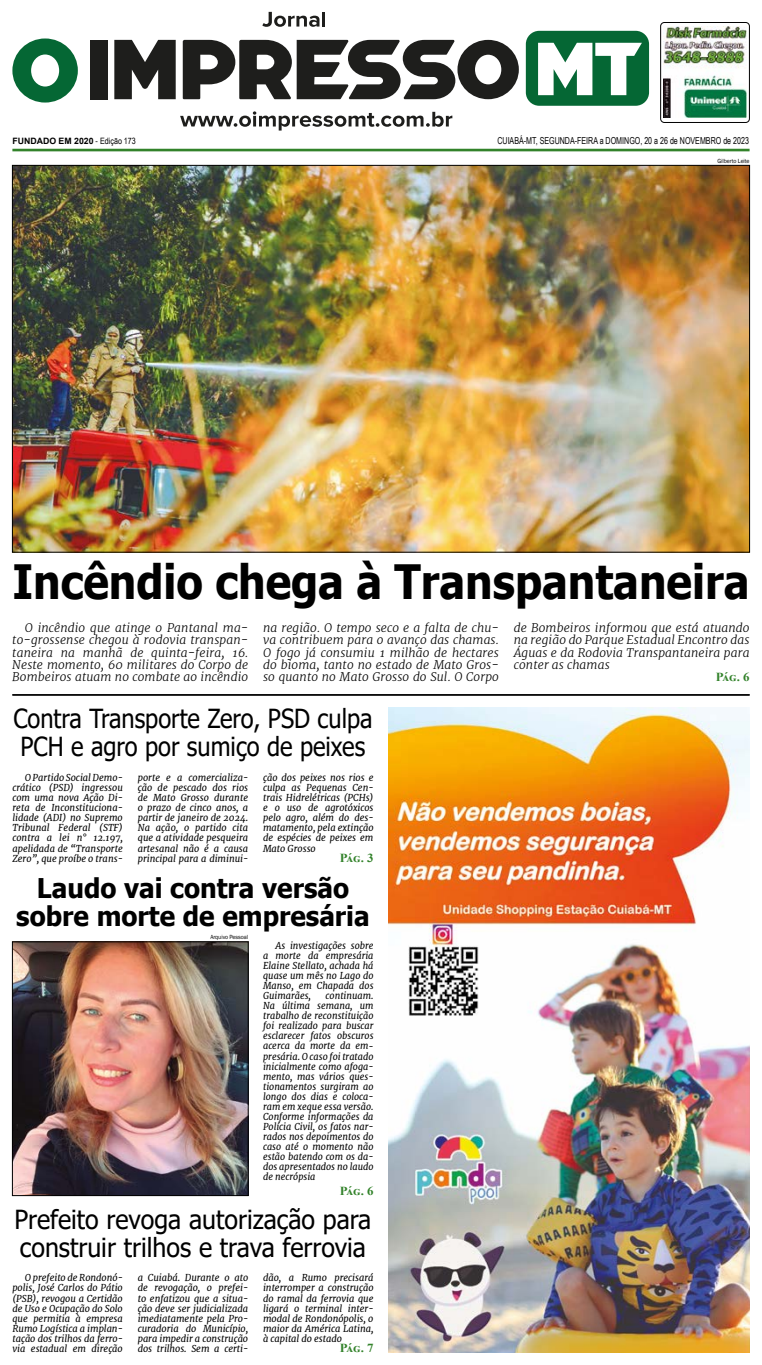
<style>
.page{position:relative;width:762px;height:1365px;background:#fff}
.page>*{position:absolute;margin:0;border:0;box-sizing:border-box;transform-origin:0 0}
.t1{font:700 47.25px "Tahoma";color:#000;scale:.91 1}
.t2{font:700 27.12px/28px "Tahoma";color:#000;text-align:center;scale:.96 1}
.t3{font:26.25px/28px "Tahoma";color:#000;scale:.95 1}
.t4{font:26.25px/28px "Tahoma";color:#000;scale:.9 1}
.t5{font:700 12.25px "Times New Roman";letter-spacing:-.05em;color:#32822a;scale:1.05 1}
.t6{font:italic 300 11.99px/12.2px "Merriweather";letter-spacing:.01em;color:#000;text-align:justify}
.t7{font:italic 9.62px/10.1px "Merriweather";letter-spacing:-.005em;color:#000;text-align:justify}
.t8{font:italic 9.62px/10.1px "Merriweather";letter-spacing:-.005em;color:#000;text-align:justify;scale:.95 1}
.t9{font:9.62px "Arial Narrow";color:#000;scale:.9 1}
.t10{font:700 8.75px "Arial";color:#000}
.t11{font:6.12px "Franklin Gothic";letter-spacing:-.01em;color:#000;scale:.95 1}
.s1{font-family:"Arial Narrow";font-weight:400}
</style>
<div class="page">
<img style="left:663px;top:27px;width:83px;height:91px">
<div style="left:660px;top:22px;width:89px;height:101px;border:1px solid #000;border-radius:4px"></div>
<div style="left:525px;top:31px;width:124px;height:75px;background:#056734;border-radius:13px"></div>
<svg style="left:262px;top:12px;width:57px;height:15px"></svg>
<hr style="left:322px;top:12px;width:3px;height:15px;background:#1e1e1c">
<div style="left:90px;top:40px;width:17px;height:59px;background:#1e1e1c"></div>
<svg style="left:114px;top:40px;width:62px;height:59px"></svg>
<svg style="left:183px;top:40px;width:335px;height:59px"></svg>
<svg style="left:538px;top:43px;width:103px;height:52px"></svg>
<svg style="left:180px;top:111px;width:272px;height:19px"></svg>
<svg style="left:12px;top:38px;width:66px;height:64px"></svg>
<hr style="left:12px;top:149px;width:737px;height:2px;background:#32822a">
<hr style="left:12px;top:694px;width:737px;height:1px;background:#000">
<hr style="left:12px;top:695px;width:737px;height:1px;background:#000">
<img style="left:388px;top:707px;width:361px;height:645px">
<img style="left:14px;top:943px;width:232px;height:250px">
<div style="left:12px;top:941px;width:236px;height:254px;border:1px solid #000"></div>
<img style="left:14px;top:167px;width:733px;height:383px">
<p class="t10" style="left:12px;top:134px;width:125px">FUNDADO EM 2020 <span class="s1">- Edição 173</span></p>
<p class="t9" style="left:497px;top:133px;width:281px">CUIABÁ-MT, SEGUNDA-FEIRA a DOMINGO, 20 a 26 de NOVEMBRO de 2023</p>
<p class="t11" style="left:717px;top:157px;width:35px">Gilberto Leite</p>
<h1 class="t1" style="left:12px;top:548px;width:811px">Incêndio chega à Transpantaneira</h1>
<p class="t6" style="left:12px;top:621px;width:237px;text-indent:12px">O incêndio que atinge o Pantanal ma&shy;to-grossense chegou à rodovia transpan&shy;taneira na manhã de quinta-feira, 16.<br>Neste momento, 60 militares do Corpo de Bombeiros atuam no combate ao incêndio</p>
<p class="t6" style="left:263px;top:621px;width:237px">na região. O tempo seco e a falta de chu&shy;va contribuem para o avanço das chamas.<br>O fogo já consumiu 1 milhão de hectares do bioma, tanto no estado de Mato Gros&shy;so quanto no Mato Grosso do Sul. O Corpo</p>
<p class="t6" style="left:513px;top:621px;width:237px">de Bombeiros informou que está atuando na região do Parque Estadual Encontro das Águas e da Rodovia Transpantaneira para conter as chamas</p>
<p class="t5" style="left:715px;top:667px;width:34px">Pág. 6</p>
<h3 class="t4" style="left:13px;top:705px;width:400px">Contra Transporte Zero, PSD culpa<br>PCH e agro por sumiço de peixes</h3>
<p class="t7" style="left:12px;top:772px;width:112px;text-indent:12px">O Partido Social Demo&shy;crático (PSD) ingressou com uma nova Ação Di&shy;reta de Inconstituciona&shy;lidade (ADI) no Supremo Tribunal Federal (STF) contra a lei n° 12.197, apelidada de “Transporte Zero”, que proíbe o trans-</p>
<p class="t7" style="left:138px;top:772px;width:112px">porte e a comercializa&shy;ção de pescado dos rios de Mato Grosso durante o prazo de cinco anos, a partir de janeiro de 2024.<br>Na ação, o partido cita que a atividade pesqueira artesanal não é a causa principal para a diminui-</p>
<p class="t7" style="left:263px;top:772px;width:112px">ção dos peixes nos rios e culpa as Pequenas Cen&shy;trais Hidrelétricas (PCHs) e o uso de agrotóxicos pelo agro, além do des&shy;matamento, pela extinção de espécies de peixes em Mato Grosso</p>
<p class="t5" style="left:340px;top:849px;width:34px">Pág. 3</p>
<h2 class="t2" style="left:16px;top:875px;width:369px">Laudo vai contra versão sobre morte de empresária</h2>
<p class="t8" style="left:263px;top:940px;width:118px;text-indent:12px">As investigações sobre a morte da empresária Elaine Stellato, achada há quase um mês no Lago do Manso, em Chapada dos Guimarães,</p>
<p class="t11" style="left:210px;top:933px;width:41px">Arquivo Pessoal</p>
<p class="t8" style="left:263px;top:990px;width:118px;text-indent:63px">continuam.<br>Na última semana, um trabalho de reconstituição foi realizado para buscar esclarecer fatos obscuros acerca da morte da em&shy;presária. O caso foi tratado inicialmente como afoga&shy;mento, mas vários ques&shy;tionamentos surgiram ao longo dos dias e coloca&shy;ram em xeque essa versão.<br>Conforme informações da Polícia Civil, os fatos nar&shy;rados nos depoimentos do caso até o momento não estão batendo com os da&shy;dos apresentados no laudo de necrópsia</p>
<p class="t5" style="left:340px;top:1182px;width:34px">Pág. 6</p>
<h3 class="t3" style="left:15px;top:1206px;width:377px">Prefeito revoga autorização para construir trilhos e trava ferrovia</h3>
<p class="t7" style="left:12px;top:1272px;width:112px;text-indent:12px">O prefeito de Rondonó&shy;polis, José Carlos do Pátio (PSB), revogou a Certidão de Uso e Ocupação do Solo que permitia à empresa Rumo Logística a implan&shy;tação dos trilhos da ferro&shy;via estadual em direção</p>
<p class="t7" style="left:138px;top:1272px;width:112px">a Cuiabá. Durante o ato de revogação, o prefei&shy;to enfatizou que a situa&shy;ção deve ser judicializada imediatamente pela Pro&shy;curadoria do Município, para impedir a construção dos trilhos. Sem a certi-</p>
<p class="t7" style="left:263px;top:1272px;width:112px">dão, a Rumo precisará interromper a construção do ramal da ferrovia que ligará o terminal inter&shy;modal de Rondonópolis, o maior da América Latina, à capital do estado</p>
<p class="t5" style="left:340px;top:1338px;width:34px">Pág. 7</p>
</div>
